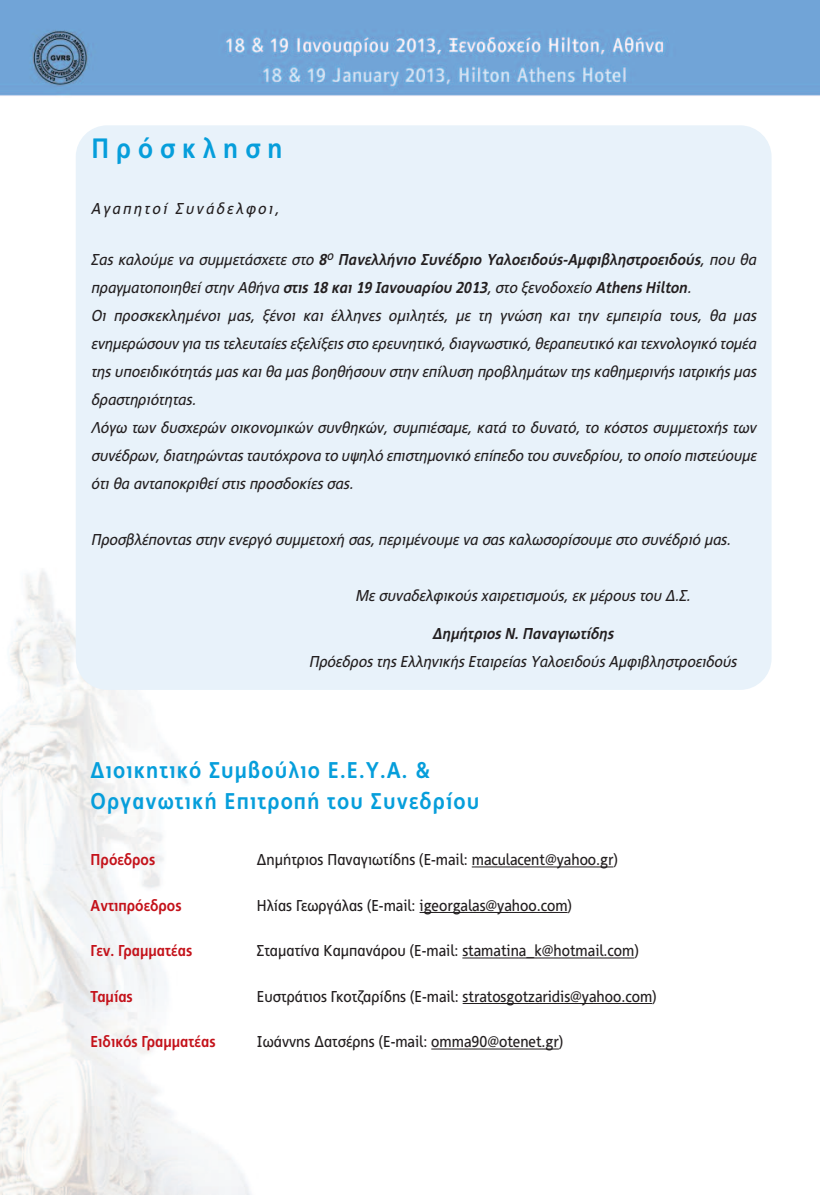
<style>
.page{position:relative;width:820px;height:1195px;background:#fff}
.page>*{position:absolute;margin:0;border:0;box-sizing:border-box;transform-origin:0 0}
.t1{font:700 28px "PF Index";letter-spacing:.25em;color:#069edb}
.t2{font:700 22.75px/31.5px "PF Index";letter-spacing:.05em;color:#069edb}
.t3{font:italic 15.75px/28px "PF Index";color:#231f20}
.t4{font:15.75px "PF Index";color:#231f20}
.t5{font:700 15.75px "PF Index";color:#c4121a}
.t6{font:italic 700 15.75px "PF Index";color:#231f20}
.t7{font:italic 15.75px "PF Index";letter-spacing:.15em;color:#231f20}
.s1{font-weight:700}
</style>
<div class="page">
<img style="left:0;top:0;width:819px;height:1195px">
<div style="left:76px;top:125px;width:695px;height:565px;background:#e8f2fa;border-radius:32px"></div>
<hr style="left:471px;top:866px;width:142px;height:1px;background:#231f20">
<hr style="left:419px;top:912px;width:148px;height:1px;background:#231f20">
<hr style="left:462px;top:957px;width:172px;height:1px;background:#231f20">
<hr style="left:462px;top:1003px;width:190px;height:1px;background:#231f20">
<hr style="left:431px;top:1048px;width:127px;height:1px;background:#231f20">
<h1 class="t1" style="left:91px;top:132px;width:192px">Πρόσκληση</h1>
<p class="t7" style="left:91px;top:199px;width:189px">Αγαπητοί Συνάδελφοι,</p>
<p class="t3" style="left:91px;top:245px;width:666px">Σας καλούµε να συµµετάσχετε στο <span class="s1">8</span><sup>Ο</sup> <span class="s1">Πανελλήνιο Συνέδριο Υαλοειδούς-Αµφιβληστροειδούς</span>, που θα πραγµατοποιηθεί στην Αθήνα <span class="s1">στις 18 και 19 Ιανουαρίου 2013</span>, στο ξενοδοχείο <span class="s1">Athens Hilton</span>.<br>Οι προσκεκληµένοι µας, ξένοι και έλληνες οµιλητές, µε τη γνώση και την εµπειρία τους, θα µας ενηµερώσουν για τις τελευταίες εξελίξεις στο ερευνητικό, διαγνωστικό, θεραπευτικό και τεχνολογικό τοµέα της υποειδικότητάς µας και θα µας βοηθήσουν στην επίλυση προβληµάτων της καθηµερινής ιατρικής µας δραστηριότητας.<br>Λόγω των δυσχερών οικονοµικών συνθηκών, συµπιέσαµε, κατά το δυνατό, το κόστος συµµετοχής των συνέδρων, διατηρώντας ταυτόχρονα το υψηλό επιστηµονικό επίπεδο του συνεδρίου, το οποίο πιστεύουµε ότι θα ανταποκριθεί στις προσδοκίες σας.</p>
<p class="t3" style="left:91px;top:525px;width:641px">Προσβλέποντας στην ενεργό συµµετοχή σας, περιµένουµε να σας καλωσορίσουµε στο συνέδριό µας.</p>
<p class="t3" style="left:356px;top:581px;width:336px">Με συναδελφικούς χαιρετισµούς, εκ µέρους του ∆.Σ.</p>
<p class="t6" style="left:433px;top:624px;width:182px">∆ηµήτριος Ν. Παναγιωτίδης</p>
<p class="t3" style="left:309px;top:648px;width:429px">Πρόεδρος της Ελληνικής Εταιρείας Υαλοειδούς Αµφιβληστροειδούς</p>
<h2 class="t2" style="left:91px;top:754px;width:390px">∆ιοικητικό Συµβούλιο Ε.Ε.Υ.Α. &amp;<br>Οργανωτική Επιτροπή του Συνεδρίου</h2>
<p class="t5" style="left:91px;top:850px;width:66px">Πρόεδρος</p>
<p class="t4" style="left:257px;top:850px;width:362px">∆ηµήτριος Παναγιωτίδης (E-mail: maculacent@yahoo.gr)</p>
<p class="t5" style="left:91px;top:896px;width:92px">Αντιπρόεδρος</p>
<p class="t4" style="left:257px;top:896px;width:316px">Ηλίας Γεωργάλας (E-mail: igeorgalas@yahoo.com)</p>
<p class="t5" style="left:91px;top:941px;width:103px">Γεν. Γραµµατέας</p>
<p class="t4" style="left:257px;top:941px;width:383px">Σταµατίνα Καµπανάρου (E-mail: stamatina_k@hotmail.com)</p>
<p class="t5" style="left:91px;top:987px;width:44px">Ταµίας</p>
<p class="t4" style="left:257px;top:987px;width:401px">Ευστράτιος Γκοτζαρίδης (E-mail: stratosgotzaridis@yahoo.com)</p>
<p class="t5" style="left:91px;top:1032px;width:126px">Ειδικός Γραµµατέας</p>
<p class="t4" style="left:257px;top:1032px;width:308px">Ιωάννης ∆ατσέρης (E-mail: omma90@otenet.gr)</p>
</div>
